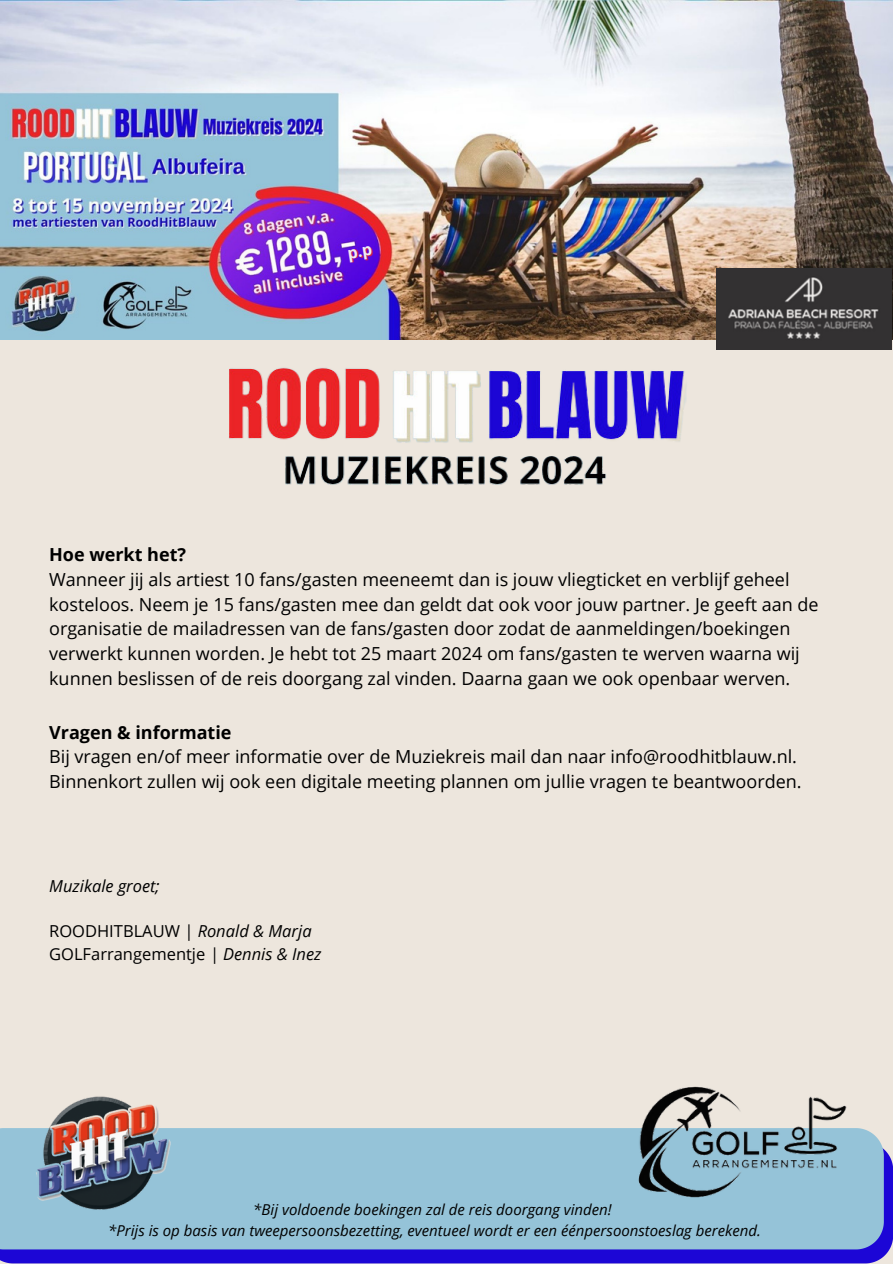
<style>
.page{position:relative;width:893px;height:1264px;background:#fff}
.page>*{position:absolute;margin:0;border:0;box-sizing:border-box;transform-origin:0 0}
.t1{font:18px/24.8px "Open Sans";color:#000}
.t2{font:16.5px/22.5px "Open Sans";color:#000}
.t3{font:italic 16.5px "Open Sans";color:#000}
.t4{font:italic 15px "Open Sans";color:#000}
.s1{font-weight:700}
.s2{font-style:italic}
</style>
<div class="page">
<div style="left:0;top:0;width:892px;height:1263px;background:#ede6dd"></div>
<img style="left:0;top:0;width:892px;height:340px">
<svg style="left:0;top:1148px;width:892px;height:115px;background:#2311d6"></svg>
<div style="left:0;top:1128px;width:883px;height:121px;background:#95c3d8"></div>
<img style="left:716px;top:269px;width:175px;height:81px">
<img style="left:229px;top:367px;width:458px;height:118px">
<img style="left:12px;top:1096px;width:195px;height:142px">
<img style="left:622px;top:1086px;width:230px;height:114px">
<svg style="left:349px;top:247px;width:25px;height:16px"></svg>
<h1 class="t1" style="left:49px;top:541px;width:770px"><span class="s1">Hoe werkt het?<br></span>Wanneer jij als artiest 10 fans/gasten meeneemt dan is jouw vliegticket en verblijf geheel kosteloos. Neem je 15 fans/gasten mee dan geldt dat ook voor jouw partner. Je geeft aan de organisatie de mailadressen van de fans/gasten door zodat de aanmeldingen/boekingen verwerkt kunnen worden. Je hebt tot 25 maart 2024 om fans/gasten te werven waarna wij kunnen beslissen of de reis doorgang zal vinden. Daarna gaan we ook openbaar werven.</h1>
<h1 class="t1" style="left:49px;top:719px;width:754px"><span class="s1">Vragen &amp; informatie<br></span>Bij vragen en/of meer informatie over de Muziekreis mail dan naar info@roodhitblauw.nl.<br>Binnenkort zullen wij ook een digitale meeting plannen om jullie vragen te beantwoorden.</h1>
<h1 class="t3" style="left:49px;top:874px;width:112px">Muzikale groet;</h1>
<p class="t2" style="left:49px;top:919px;width:274px">ROODHITBLAUW <span class="s2">| Ronald &amp; Marja<br></span>GOLFarrangementje <span class="s2">| Dennis &amp; Inez</span></p>
<p class="t4" style="left:253px;top:1199px;width:360px">*Bij voldoende boekingen zal de reis doorgang vinden!</p>
<h1 class="t4" style="left:108px;top:1219px;width:654px">*Prijs is op basis van tweepersoonsbezetting, eventueel wordt er een éénpersoonstoeslag berekend.</h1>
</div>
